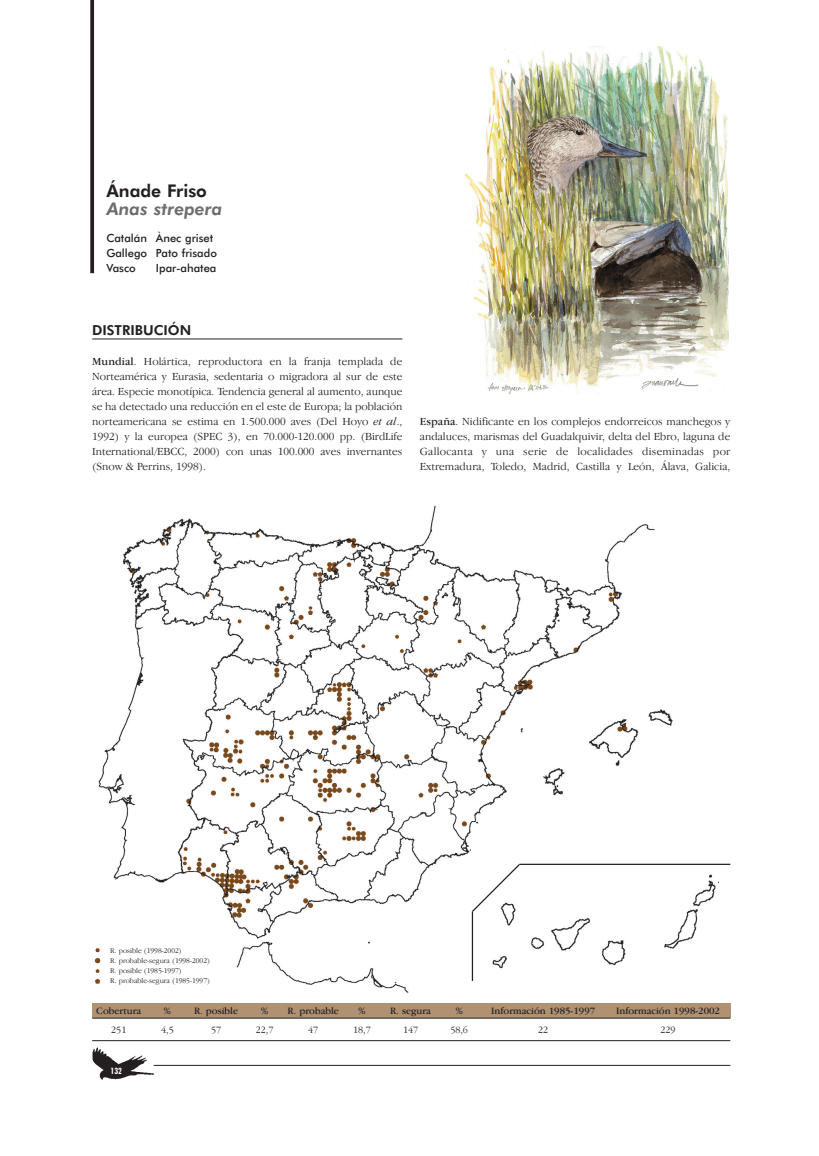
<style>
.page{position:relative;width:819px;height:1156px;background:#fff}
.page>*{position:absolute;margin:0;border:0;box-sizing:border-box;transform-origin:0 0}
.t1{font:italic 800 17.5px "Futura BT";color:#6c6d70}
.t2{font:800 17.5px "Futura BT";color:#231f20}
.t3{font:800 13.75px "Futura BT";color:#231f20}
.t4{font:300 11.25px/15px "Garamond IT Cby BT";letter-spacing:.005em;color:#231f20;text-align:justify}
.t5{font:500 11.25px/15px "Futura BT";color:#231f20}
.t6{font:10px "Garamond IT Cby BT";color:#231f20}
.t7{font:300 10px "Garamond IT Cby BT";color:#231f20}
.t8{font:700 condensed 8.75px "Futura BT";color:#fff}
.t9{font:300 7.5px/10px "Garamond IT Cby BT";color:#231f20}
.s1{font-weight:400}
.s2{font-style:italic}
</style>
<div class="page">
<img style="left:98px;top:505px;width:620px;height:487px">
<hr style="left:472px;top:911px;width:1px;height:69px;background:#231f20">
<svg style="left:470px;top:862px;width:51px;height:51px"></svg>
<hr style="left:519px;top:863px;width:211px;height:1px;background:#231f20">
<img style="left:465px;top:46px;width:263px;height:348px">
<hr style="left:92px;top:338px;width:310px;height:1px;background:#231f20">
<svg style="left:90px;top:0;width:4px;height:273px"></svg>
<div style="left:92px;top:1002px;width:638px;height:15px;background:#b09171"></div>
<hr style="left:92px;top:1017px;width:638px;height:1px;background:#231f20">
<hr style="left:92px;top:1040px;width:638px;height:1px;background:#231f20">
<img style="left:94px;top:945px;width:14px;height:40px">
<img style="left:92px;top:1047px;width:68px;height:33px">
<hr style="left:154px;top:1064px;width:576px;height:1px;background:#231f20">
<h1 class="t2" style="left:106px;top:184px;width:102px">Ánade Friso</h1>
<h1 class="t1" style="left:106px;top:202px;width:117px">Anas strepera</h1>
<p class="t5" style="left:106px;top:232px;width:112px">Catalán Ànec griset<br>Gallego Pato frisado<br>Vasco</p>
<p class="t5" style="left:156px;top:262px;width:62px">Ipar-ahatea</p>
<p class="t3" style="left:92px;top:324px;width:101px">DISTRIBUCIÓN</p>
<p class="t4" style="left:92px;top:355px;width:312px"><span class="s1">Mundial</span>. Holártica, reproductora en la franja templada de Norteamérica y Eurasia, sedentaria o migradora al sur de este área. Especie monotípica. Tendencia general al aumento, aunque se ha detectado una reducción en el este de Europa; la población norteamericana se estima en 1.500.000 aves (Del Hoyo <span class="s2">et al</span>., 1992) y la europea (SPEC 3), en 70.000-120.000 pp. (BirdLife International/EBCC, 2000) con unas 100.000 aves invernantes (Snow &amp; Perrins, 1998).</p>
<p class="t4" style="left:420px;top:415px;width:312px"><span class="s1">España</span>. Nidificante en los complejos endorreicos manchegos y andaluces, marismas del Guadalquivir, delta del Ebro, laguna de Gallocanta y una serie de localidades diseminadas por Extremadura, Toledo, Madrid, Castilla y León, Álava, Galicia,</p>
<p class="t9" style="left:110px;top:946px;width:101px">R. posible (1998-2002)<br>R. probable-segura (1998-2002)<br>R. posible (1985-1997)<br>R. probable-segura (1985-1997)</p>
<p class="t6" style="left:96px;top:1007px;width:46px">Cobertura</p>
<p class="t7" style="left:111px;top:1025px;width:17px">251</p>
<p class="t8" style="left:110px;top:1066px;width:13px">132</p>
<p class="t6" style="left:164px;top:1007px;width:9px">%</p>
<p class="t7" style="left:161px;top:1025px;width:14px">4,5</p>
<p class="t6" style="left:194px;top:1007px;width:46px">R. posible</p>
<p class="t7" style="left:211px;top:1025px;width:12px">57</p>
<p class="t6" style="left:261px;top:1007px;width:9px">%</p>
<p class="t7" style="left:256px;top:1025px;width:19px">22,7</p>
<p class="t6" style="left:287px;top:1007px;width:53px">R. probable</p>
<p class="t7" style="left:308px;top:1025px;width:12px">47</p>
<p class="t6" style="left:358px;top:1007px;width:9px">%</p>
<p class="t7" style="left:353px;top:1025px;width:19px">18,7</p>
<p class="t6" style="left:390px;top:1007px;width:42px">R. segura</p>
<p class="t7" style="left:403px;top:1025px;width:17px">147</p>
<p class="t6" style="left:455px;top:1007px;width:9px">%</p>
<p class="t7" style="left:450px;top:1025px;width:19px">58,6</p>
<p class="t6" style="left:491px;top:1007px;width:105px">Información 1985-1997</p>
<p class="t7" style="left:538px;top:1025px;width:12px">22</p>
<p class="t6" style="left:616px;top:1007px;width:105px">Información 1998-2002</p>
<p class="t7" style="left:660px;top:1025px;width:17px">229</p>
</div>
